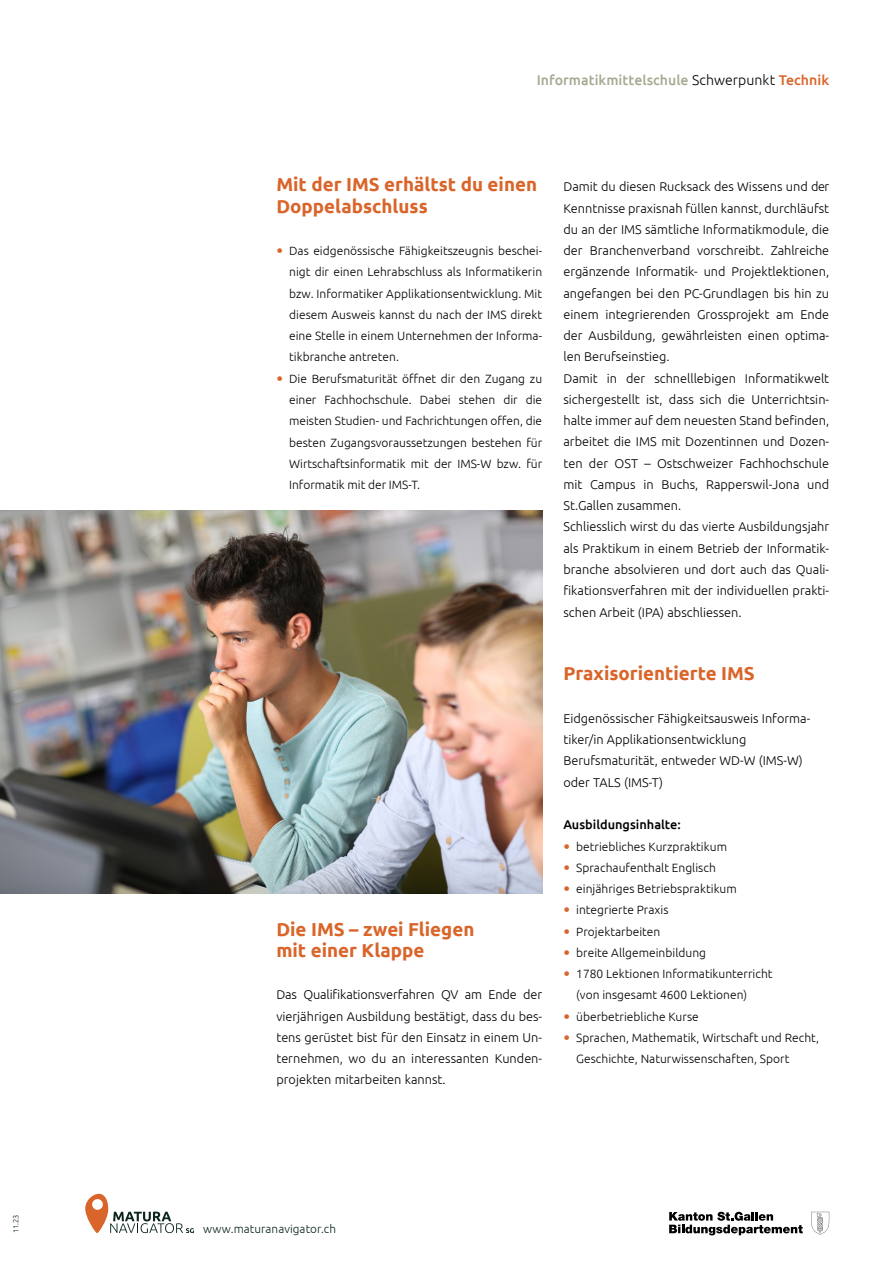
<style>
.page{position:relative;width:893px;height:1263px;background:#fff}
.page>*{position:absolute;margin:0;border:0;box-sizing:border-box;transform-origin:0 0}
.t1{font:700 18.75px/21.3px "Ubuntu";color:#d9652a}
.t2{font:500 14.1px "Ubuntu";letter-spacing:.005em;color:#a7aa92}
.t3{font:300 12.75px/21.3px "Ubuntu";color:#000}
.t4{font:500 12.75px "Ubuntu";color:#000}
.t5{font:300 12px/21.3px "Ubuntu";letter-spacing:.005em;color:#000}
.t6{font:300 11.7px "Ubuntu";letter-spacing:.005em;color:#0b251d}
.t7{font:300 7.5px "Ubuntu";color:#0b251d}
.s1{font-weight:300;color:#000}
.s2{color:#d9652a}
</style>
<div class="page">
<img style="left:0;top:510px;width:542px;height:383px">
<svg style="left:669px;top:1212px;width:134px;height:23px"></svg>
<svg style="left:811px;top:1212px;width:18px;height:22px"></svg>
<svg style="left:85px;top:1193px;width:109px;height:40px"></svg>
<p class="t2" style="left:537px;top:71px;width:294px">Informatikmittelschule <span class="s1">Schwerpunkt</span> <span class="s2">Technik</span></p>
<h1 class="t1" style="left:276px;top:174px;width:262px">Mit der IMS erhältst du einen<br>Doppelabschluss</h1>
<p class="t5" style="left:289px;top:240px;width:255px">Das eidgenössische Fähigkeitszeugnis beschei&shy;nigt dir einen Lehrabschluss als Informatikerin bzw. Informatiker Applikationsentwicklung. Mit diesem Ausweis kannst du nach der IMS direkt eine Stelle in einem Unternehmen der Informa&shy;tikbranche antreten.<br>Die Berufsmaturität öffnet dir den Zugang zu einer Fachhochschule. Dabei stehen dir die meisten Studien- und Fachrichtungen offen, die besten Zugangsvoraussetzungen bestehen für Wirtschaftsinformatik mit der IMS-W bzw. für Informatik mit der IMS-T.</p>
<h1 class="t1" style="left:276px;top:918px;width:199px">Die IMS – zwei Fliegen mit einer Klappe</h1>
<p class="t3" style="left:276px;top:984px;width:267px;text-align:justify">Das Qualifikationsverfahren QV am Ende der vierjährigen Ausbildung bestätigt, dass du bes&shy;tens gerüstet bist für den Einsatz in einem Un&shy;ternehmen, wo du an interessanten Kunden&shy;projekten mitarbeiten kannst.</p>
<p class="t3" style="left:563px;top:176px;width:267px">Damit du diesen Rucksack des Wissens und der Kenntnisse praxisnah füllen kannst, durchläufst du an der IMS sämtliche Informatikmodule, die der Branchenverband vorschreibt. Zahlreiche ergänzende Informatik- und Projektlektionen, angefangen bei den PC-Grundlagen bis hin zu einem integrierenden Grossprojekt am Ende der Ausbildung, gewährleisten einen optima&shy;len Berufseinstieg.<br>Damit in der schnelllebigen Informatikwelt sichergestellt ist, dass sich die Unterrichtsin&shy;halte immer auf dem neuesten Stand befinden, arbeitet die IMS mit Dozentinnen und Dozen&shy;ten der OST – Ostschweizer Fachhochschule mit Campus in Buchs, Rapperswil-Jona und St.Gallen zusammen.<br>Schliesslich wirst du das vierte Ausbildungsjahr als Praktikum in einem Betrieb der Informatik&shy;branche absolvieren und dort auch das Quali&shy;fikationsverfahren mit der individuellen prakti&shy;schen Arbeit (IPA) abschliessen.</p>
<h1 class="t1" style="left:563px;top:663px;width:193px">Praxisorientierte IMS</h1>
<p class="t3" style="left:563px;top:707px;width:248px">Eidgenössischer Fähigkeitsausweis Informa&shy;tiker/in Applikationsentwicklung Berufsmaturität, entweder WD-W (IMS-W) oder TALS (IMS-T)</p>
<p class="t4" style="left:563px;top:817px;width:119px">Ausbildungsinhalte:</p>
<p class="t5" style="left:576px;top:835px;width:244px">betriebliches Kurzpraktikum<br>Sprachaufenthalt Englisch<br>einjähriges Betriebspraktikum<br>integrierte Praxis<br>Projektarbeiten<br>breite Allgemeinbildung<br>1780 Lektionen Informatikunterricht<br>(von insgesamt 4600 Lektionen) überbetriebliche Kurse<br>Sprachen, Mathematik, Wirtschaft und Recht,<br>Geschichte, Naturwissenschaften, Sport</p>
<p class="t7" style="left:11px;top:1233px;width:20px;rotate:-90deg">11.23</p>
<p class="t6" style="left:203px;top:1222px;width:134px">www.maturanavigator.ch</p>
</div>
